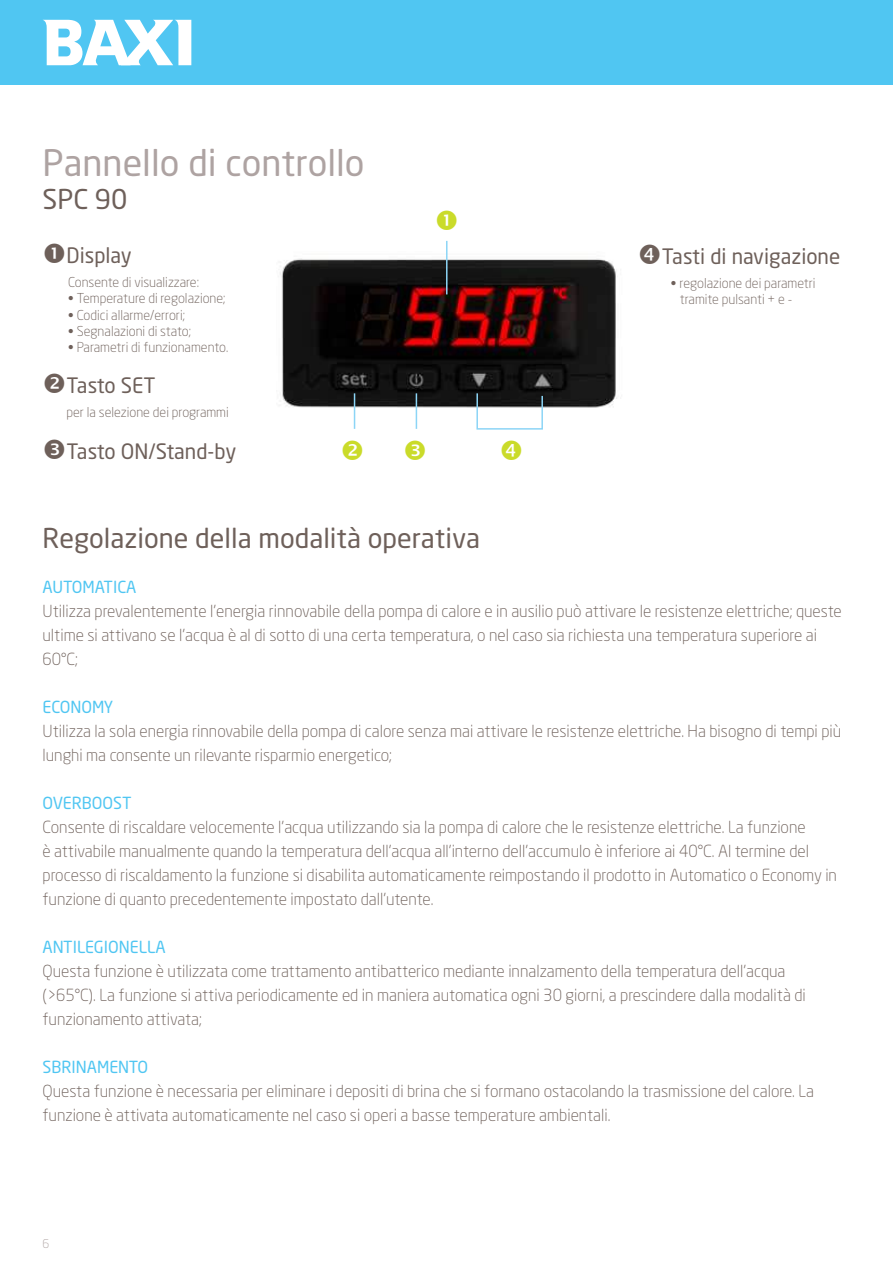
<style>
.page{position:relative;width:893px;height:1263px;background:#fff}
.page>*{position:absolute;margin:0;border:0;box-sizing:border-box;transform-origin:0 0}
.t1{font:36px "Neo Sans Pro";color:#aea3a2}
.t2{font:27px "Neo Sans Pro";color:#6e605a}
.t3{font:21px "Neo Sans Pro";color:#6e605a}
.t4{font:300 16.5px/24px "Neo Sans Pro";color:#6e605a}
.t5{font:16.5px "Neo Sans Pro";color:#50c6f2}
.t6{font:300 13.5px/16.2px "Neo Sans Pro";color:#6e605a}
.t7{font:300 12px "Neo Sans Pro";color:#aea3a2}
.s1{font-weight:400}
</style>
<div class="page">
<div style="left:0;top:0;width:893px;height:85px;background:#50c6f2"></div>
<svg style="left:43px;top:20px;width:148px;height:45px"></svg>
<img style="left:280px;top:240px;width:337px;height:189px">
<hr style="left:354px;top:393px;width:1px;height:36px;background:#8cd5f6">
<hr style="left:416px;top:393px;width:1px;height:36px;background:#8cd5f6">
<hr style="left:446px;top:241px;width:1px;height:53px;background:#8cd5f6">
<svg style="left:476px;top:392px;width:68px;height:38px"></svg>
<h1 class="t1" style="left:43px;top:141px;width:323px">Pannello di controllo</h1>
<h2 class="t2" style="left:43px;top:182px;width:86px">SPC 90</h2>
<p class="t3" style="left:67px;top:243px;width:67px">Display</p>
<p class="t6" style="left:68px;top:274px;width:133px">Consente di visualizzare:</p>
<p class="t6" style="left:68px;top:290px;width:159px"><span class="s1">•</span> Temperature di regolazione;</p>
<p class="t6" style="left:68px;top:306px;width:119px"><span class="s1">•</span> Codici allarme/errori;</p>
<p class="t6" style="left:68px;top:323px;width:125px"><span class="s1">•</span> Segnalazioni di stato;</p>
<p class="t6" style="left:68px;top:339px;width:162px"><span class="s1">•</span> Parametri di funzionamento.</p>
<p class="t3" style="left:67px;top:372px;width:91px">Tasto SET</p>
<p class="t6" style="left:67px;top:404px;width:164px">per la selezione dei programmi</p>
<p class="t3" style="left:67px;top:438px;width:171px">Tasto ON/Stand-by</p>
<p class="t3" style="left:662px;top:243px;width:180px">Tasti di navigazione</p>
<p class="t6" style="left:680px;top:275px;width:137px;text-indent:-9px"><span class="s1">•</span> regolazione dei parametri tramite pulsanti + e -</p>
<h2 class="t2" style="left:43px;top:521px;width:439px">Regolazione della modalità operativa</h2>
<p class="t5" style="left:43px;top:577px;width:96px">AUTOMATICA</p>
<p class="t4" style="left:43px;top:599px;width:801px">Utilizza prevalentemente l’energia rinnovabile della pompa di calore e in ausilio può attivare le resistenze elettriche; queste ultime si attivano se l’acqua è al di sotto di una certa temperatura, o nel caso sia richiesta una temperatura superiore ai<br>60°C;</p>
<p class="t5" style="left:43px;top:697px;width:72px">ECONOMY</p>
<p class="t4" style="left:43px;top:719px;width:800px">Utilizza la sola energia rinnovabile della pompa di calore senza mai attivare le resistenze elettriche. Ha bisogno di tempi più lunghi ma consente un rilevante risparmio energetico;</p>
<p class="t5" style="left:43px;top:793px;width:91px">OVERBOOST</p>
<p class="t4" style="left:43px;top:815px;width:796px">Consente di riscaldare velocemente l’acqua utilizzando sia la pompa di calore che le resistenze elettriche. La funzione<br>è attivabile manualmente quando la temperatura dell’acqua all’interno dell’accumulo è inferiore ai 40°C. Al termine del processo di riscaldamento la funzione si disabilita automaticamente reimpostando il prodotto in Automatico o Economy in funzione di quanto precedentemente impostato dall’utente.</p>
<p class="t5" style="left:43px;top:937px;width:125px">ANTILEGIONELLA</p>
<p class="t4" style="left:43px;top:959px;width:765px">Questa funzione è utilizzata come trattamento antibatterico mediante innalzamento della temperatura dell’acqua (&gt;65°C). La funzione si attiva periodicamente ed in maniera automatica ogni 30 giorni, a prescindere dalla modalità di funzionamento attivata;</p>
<p class="t5" style="left:43px;top:1057px;width:107px">SBRINAMENTO</p>
<p class="t4" style="left:43px;top:1079px;width:773px">Questa funzione è necessaria per eliminare i depositi di brina che si formano ostacolando la trasmissione del calore. La funzione è attivata automaticamente nel caso si operi a basse temperature ambientali.</p>
<p class="t7" style="left:43px;top:1237px;width:8px">6</p>
</div>
